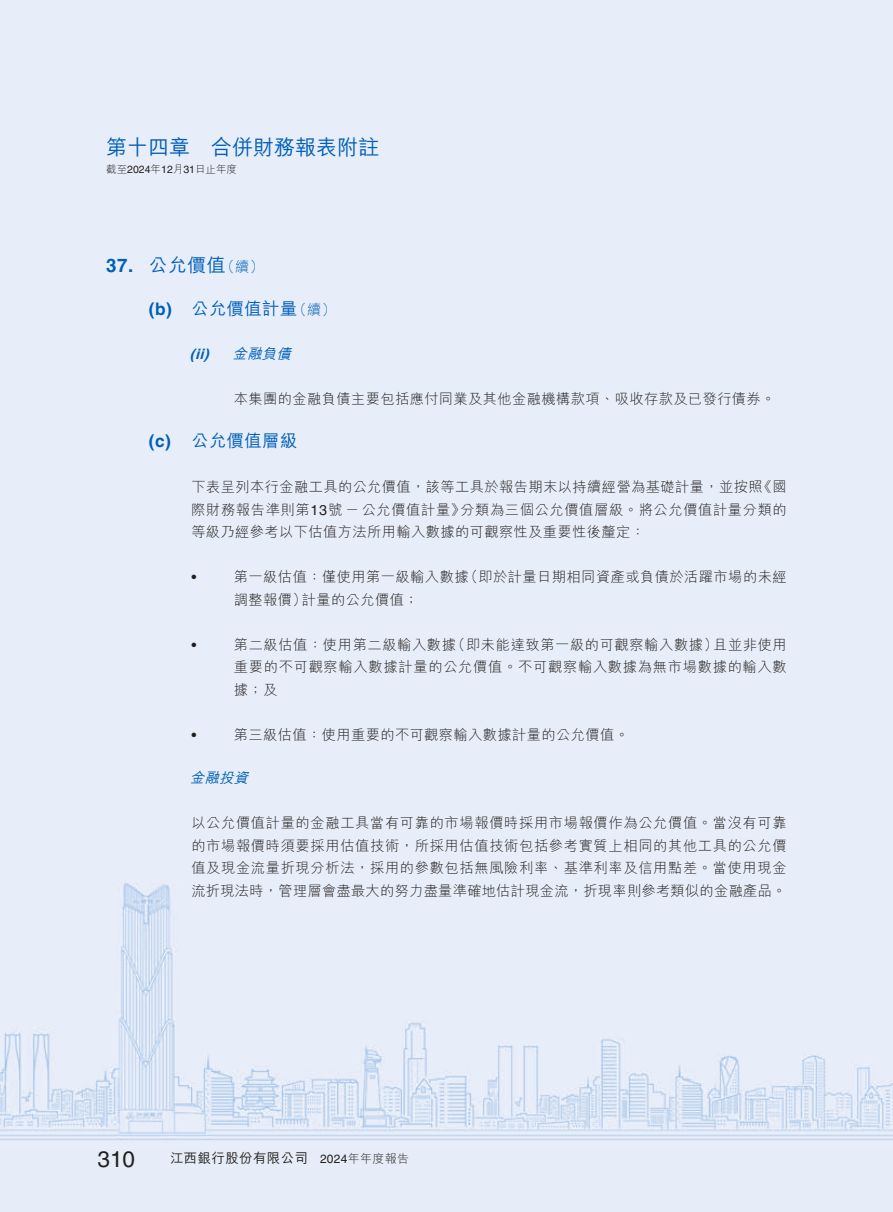
<style>
.page{position:relative;width:893px;height:1212px;background:#e7edf8}
.page>*{position:absolute;margin:0;border:0;box-sizing:border-box;transform-origin:0 0}
.t1{font:22.5px "Helvetica LT Std";color:#231f20}
.t2{font:500 21px "M Hei HK";color:#005fb9}
.t3{font:500 18.75px "M Hei HK";color:#005fb9}
.t4{font:500 17.25px "M Hei HK";letter-spacing:.03em;color:#005fb9}
.t5{font:300 14.25px/22.5px "M Hei HK";letter-spacing:.03em;color:#231f20;text-align:justify}
.t6{font:italic 500 14.25px "M Hei HK";color:#005fb9}
.t7{font:italic 700 14.25px "Helvetica LT Std";color:#005fb9}
.t8{font:14.25px "Helvetica LT Std";color:#231f20}
.t9{font:500 13.5px "M Hei HK";letter-spacing:.025em;color:#231f20}
.t10{font:300 10.5px "M Hei HK";color:#231f20}
.s1{font-family:"Helvetica LT Std";font-weight:400}
.s2{font-family:"Helvetica LT Std";font-weight:700}
.s3{font-weight:300;font-size:14.25px}
.s4{font-family:"Helvetica LT Std";font-weight:400;font-size:12px}
.s5{font-weight:300;font-size:12px}
</style>
<div class="page">
<img style="left:0;top:883px;width:893px;height:257px">
<h2 class="t2" style="left:106px;top:132px;width:274px">第十四章 合併財務報表附註</h2>
<p class="t10" style="left:106px;top:164px;width:132px">截至<span class="s1">2024</span>年<span class="s1">12</span>月<span class="s1">31</span>日止年度</p>
<h3 class="t3" style="left:106px;top:251px;width:159px"><span class="s2">37.</span> 公允價值<span class="s3">（續）</span></h3>
<p class="t4" style="left:149px;top:296px;width:189px"><span class="s2">(b)</span> 公允價值計量<span class="s3">（續）</span></p>
<p class="t7" style="left:190px;top:345px;width:25px">(ii)</p>
<p class="t6" style="left:232px;top:343px;width:65px">金融負債</p>
<p class="t5" style="left:234px;top:387px;width:543px">本集團的金融負債主要包括應付同業及其他金融機構款項、吸收存款及已發行債券。</p>
<p class="t4" style="left:149px;top:428px;width:150px"><span class="s2">(c)</span> 公允價值層級</p>
<p class="t5" style="left:191px;top:476px;width:597px">下表呈列本行金融工具的公允價值，該等工具於報告期末以持續經營為基礎計量，並按照《國際財務報告準則第<span class="s1">13</span>號－公允價值計量》分類為三個公允價值層級。將公允價值計量分類的等級乃經參考以下估值方法所用輸入數據的可觀察性及重要性後釐定：</p>
<p class="t8" style="left:191px;top:569px;width:6px">•</p>
<p class="t5" style="left:234px;top:566px;width:554px">第一級估值：僅使用第一級輸入數據（即於計量日期相同資產或負債於活躍市場的未經調整報價）計量的公允價值；</p>
<p class="t8" style="left:191px;top:637px;width:6px">•</p>
<p class="t5" style="left:234px;top:633px;width:554px">第二級估值：使用第二級輸入數據（即未能達致第一級的可觀察輸入數據）且並非使用重要的不可觀察輸入數據計量的公允價值。不可觀察輸入數據為無市場數據的輸入數據；及</p>
<p class="t8" style="left:191px;top:727px;width:6px">•</p>
<p class="t5" style="left:234px;top:723px;width:397px">第三級估值：使用重要的不可觀察輸入數據計量的公允價值。</p>
<p class="t6" style="left:190px;top:768px;width:65px">金融投資</p>
<p class="t5" style="left:191px;top:812px;width:597px">以公允價值計量的金融工具當有可靠的市場報價時採用市場報價作為公允價值。當沒有可靠的市場報價時須要採用估值技術，所採用估值技術包括參考實質上相同的其他工具的公允價值及現金流量折現分析法，採用的參數包括無風險利率、基準利率及信用點差。當使用現金流折現法時，管理層會盡最大的努力盡量準確地估計現金流，折現率則參考類似的金融產品。</p>
<h1 class="t1" style="left:98px;top:1146px;width:39px">310</h1>
<p class="t9" style="left:170px;top:1148px;width:240px">江西銀行股份有限公司 <span class="s4">2024</span><span class="s5">年年度報告</span></p>
</div>
